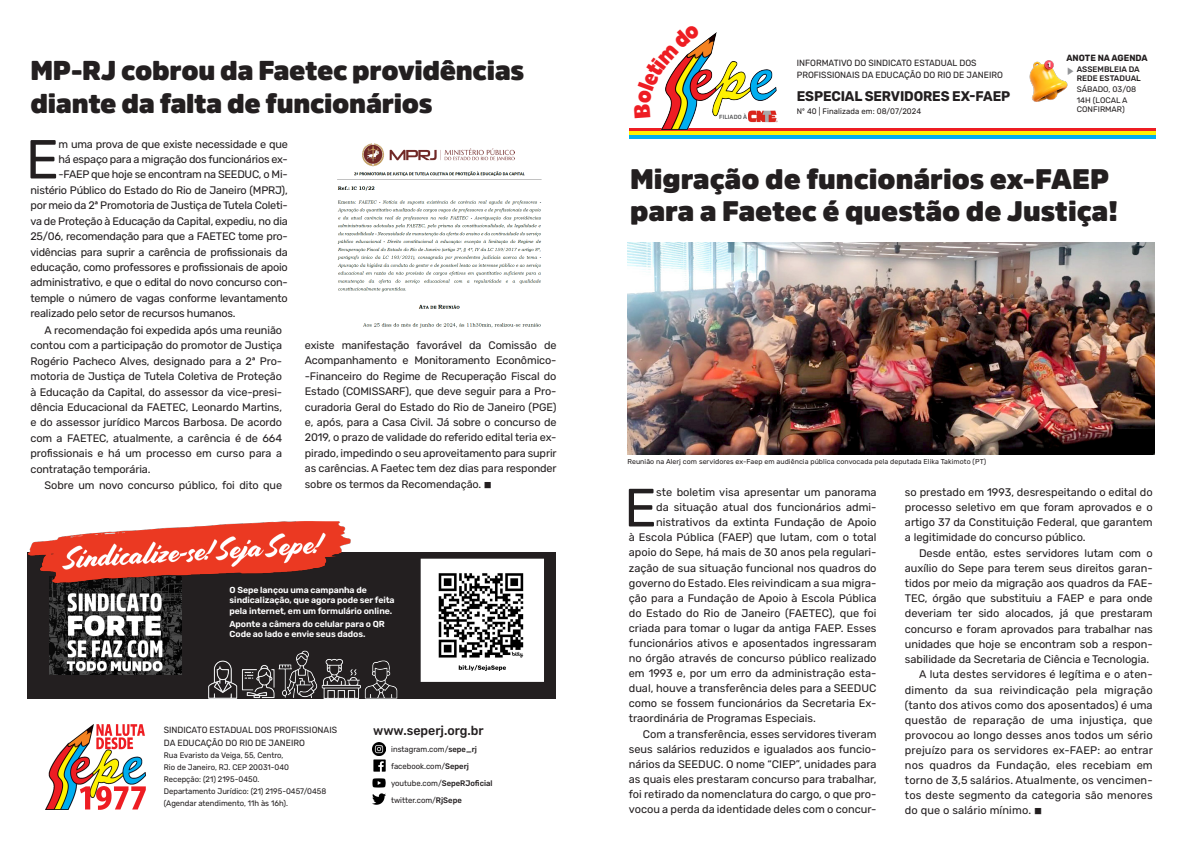
<style>
.page{position:relative;width:1191px;height:842px;background:#fff}
.page>*{position:absolute;margin:0;border:0;box-sizing:border-box;transform-origin:0 0}
.t1{font:54.9px "Rubik";color:#231f20}
.t2{font:53.9px "Rubik";color:#231f20}
.t3{font:900 28px/32px "Amsi Pro AKS Normal";color:#231f20}
.t4{font:900 27px/33px "Amsi Pro AKS Normal";letter-spacing:-.01em;color:#231f20}
.t5{font:700 14px "Rubik";letter-spacing:-.01em;color:#231f20;scale:.96 1}
.t6{font:500 13px "Rubik";color:#231f20;scale:.96 1}
.t7{font:11px/15px "Rubik";color:#231f20;text-align:justify}
.t8{font:10.9px/15.4px "Rubik";letter-spacing:-.02em;color:#231f20;text-align:justify}
.t9{font:9px/13px "Rubik";color:#231f20;scale:.96 1}
.t10{font:700 9px "Rubik";color:#231f20;scale:.96 1}
.t11{font:600 8.7px/10.5px "Rubik";letter-spacing:-.01em;color:#fff}
.t12{font:8px/12px "Rubik";color:#231f20;scale:.96 1}
.t13{font:8px/9px "Rubik";color:#231f20}
.t14{font:500 8px "Rubik";color:#231f20;scale:.96 1}
.t15{font:500 8px/9px "Rubik";color:#231f20}
.t16{font:7px "Rubik";letter-spacing:.01em;color:#231f20}
.t17{font:500 6px "Rubik";letter-spacing:.01em;color:#57585a;scale:.96 1}
.s1{font-weight:500}
.s2{font-weight:400}
</style>
<div class="page">
<img style="left:1029px;top:60px;width:39px;height:42px">
<img style="left:372px;top:793px;width:14px;height:12px">
<svg style="left:372px;top:742px;width:14px;height:46px"></svg>
<img style="left:45px;top:725px;width:100px;height:84px">
<img style="left:337px;top:143px;width:205px;height:185px">
<div style="left:28px;top:552px;width:528px;height:147px;background:#231f20"></div>
<img style="left:50px;top:604px;width:131px;height:71px">
<img style="left:208px;top:650px;width:190px;height:49px">
<img style="left:420px;top:558px;width:124px;height:124px">
<img style="left:27px;top:521px;width:324px;height:83px">
<svg style="left:629px;top:128px;width:526px;height:4px;background:#f2521a"></svg>
<hr style="left:629px;top:135px;width:526px;height:3px;background:#00aeef">
<hr style="left:629px;top:132px;width:526px;height:3px;background:#fff101">
<img style="left:654px;top:32px;width:127px;height:100px">
<img style="left:749px;top:111px;width:28px;height:13px">
<img style="left:627px;top:242px;width:527px;height:213px">
<svg style="left:654px;top:32px;width:46px;height:86px"></svg>
<p class="t4" style="left:30px;top:53px;width:495px">MP-RJ cobrou da Faetec providências diante da falta de funcionários</p>
<p class="t1" style="left:26px;top:129px;width:35px">E</p>
<p class="t8" style="left:58px;top:136px;width:231px">m uma prova de que existe necessidade e que</p>
<p class="t8" style="left:58px;top:152px;width:231px">há espaço para a migração dos funcionários ex-</p>
<p class="t8" style="left:58px;top:167px;width:231px">-FAEP que hoje se encontram na SEEDUC, o Mi-</p>
<p class="t8" style="left:30px;top:183px;width:259px">nistério Público do Estado do Rio de Janeiro (MPRJ),</p>
<p class="t8" style="left:30px;top:198px;width:259px">por meio da 2ª Promotoria de Justiça de Tutela Coleti-</p>
<p class="t8" style="left:30px;top:213px;width:259px">va de Proteção à Educação da Capital, expediu, no dia</p>
<p class="t8" style="left:30px;top:229px;width:259px">25/06, recomendação para que a FAETEC tome pro-</p>
<p class="t8" style="left:30px;top:244px;width:259px">vidências para suprir a carência de profissionais da</p>
<p class="t8" style="left:30px;top:260px;width:259px">educação, como professores e profissionais de apoio</p>
<p class="t8" style="left:30px;top:275px;width:259px">administrativo, e que o edital do novo concurso con-</p>
<p class="t8" style="left:30px;top:290px;width:259px">temple o número de vagas conforme levantamento</p>
<p class="t8" style="left:30px;top:306px;width:206px">realizado pelo setor de recursos humanos.</p>
<p class="t8" style="left:30px;top:323px;width:253px;text-indent:14px">A recomendação foi expedida após uma reunião contou com a participação do promotor de Justiça Rogério Pacheco Alves, designado para a 2ª Pro&shy;motoria de Justiça de Tutela Coletiva de Proteção à Educação da Capital, do assessor da vice-presi&shy;dência Educacional da FAETEC, Leonardo Martins, e do assessor jurídico Marcos Barbosa. De acordo com a FAETEC, atualmente, a carência é de 664 profissionais e há um processo em curso para a contratação temporária.</p>
<p class="t8" style="left:45px;top:478px;width:239px">Sobre um novo concurso público, foi dito que</p>
<p class="t8" style="left:305px;top:338px;width:253px">existe manifestação favorável da Comissão de Acompanhamento e Monitoramento Econômico--Financeiro do Regime de Recuperação Fiscal do Estado (COMISSARF), que deve seguir para a Pro&shy;curadoria Geral do Estado do Rio de Janeiro (PGE) e, após, para a Casa Civil. Já sobre o concurso de 2019, o prazo de validade do referido edital teria ex&shy;pirado, impedindo o seu aproveitamento para suprir as carências. A Faetec tem dez dias para responder sobre os termos da Recomendação. ■</p>
<p class="t11" style="left:229px;top:585px;width:167px">O Sepe lançou uma campanha de sindicalização, que agora pode ser feita pela internet, em um formulário online.</p>
<p class="t11" style="left:229px;top:619px;width:157px">Aponte a câmera do celular para o QR<br>Code ao lado e envie seus dados.</p>
<p class="t9" style="left:164px;top:723px;width:182px">SINDICATO ESTADUAL DOS PROFISSIONAIS<br>DA EDUCAÇÃO DO RIO DE JANEIRO</p>
<p class="t12" style="left:164px;top:749px;width:132px">Rua Evaristo da Veiga, 55, Centro,<br>Rio de Janeiro, RJ. CEP 20031-040</p>
<p class="t12" style="left:164px;top:773px;width:101px">Recepção: (21) 2195-0450.</p>
<p class="t12" style="left:164px;top:785px;width:171px">Departamento Jurídico: (21) 2195-0457/0458 (Agendar atendimento, 11h às 16h).</p>
<p class="t6" style="left:373px;top:724px;width:117px">www.seperj.org.br</p>
<p class="t12" style="left:391px;top:743px;width:91px">instagram.com/<span class="s1">sepe_rj</span></p>
<p class="t12" style="left:391px;top:760px;width:83px">facebook.com/<span class="s1">Seperj</span></p>
<p class="t14" style="left:391px;top:779px;width:107px"><span class="s2">youtube.com/</span>SepeRJoficial</p>
<p class="t12" style="left:391px;top:794px;width:75px">twitter.com/<span class="s1">RjSepe</span></p>
<p class="t17" style="left:719px;top:114px;width:31px">FILIADO À</p>
<p class="t9" style="left:797px;top:57px;width:216px;line-height:12px">INFORMATIVO DO SINDICATO ESTADUAL DOS<br>PROFISSIONAIS DA EDUCAÇÃO DO RIO DE JANEIRO</p>
<p class="t5" style="left:797px;top:88px;width:224px">ESPECIAL SERVIDORES EX-FAEP</p>
<p class="t12" style="left:797px;top:106px;width:131px">Nº 40 | Finalizada em: 08/07/2024</p>
<p class="t10" style="left:1066px;top:53px;width:86px">ANOTE NA AGENDA</p>
<p class="t15" style="left:1076px;top:65px;width:66px">ASSEMBLEIA DA<br>REDE ESTADUAL</p>
<p class="t13" style="left:1076px;top:85px;width:61px">SÁBADO, 03/08</p>
<p class="t13" style="left:1076px;top:96px;width:52px">14H (LOCAL A<br>CONFIRMAR)</p>
<p class="t3" style="left:630px;top:163px;width:489px">Migração de funcionários ex-FAEP para a Faetec é questão de Justiça!</p>
<p class="t16" style="left:627px;top:457px;width:360px">Reunião na Alerj com servidores ex-Faep em audiência pública convocada pela deputada Elika Takimoto (PT)</p>
<p class="t2" style="left:624px;top:478px;width:34px">E</p>
<p class="t7" style="left:656px;top:485px;width:222px">ste boletim visa apresentar um panorama</p>
<p class="t7" style="left:656px;top:500px;width:222px">da situação atual dos funcionários admi-</p>
<p class="t7" style="left:656px;top:515px;width:222px">nistrativos da extinta Fundação de Apoio</p>
<p class="t7" style="left:629px;top:530px;width:249px">à Escola Pública (FAEP) que lutam, com o total</p>
<p class="t7" style="left:629px;top:545px;width:249px">apoio do Sepe, há mais de 30 anos pela regulari-</p>
<p class="t7" style="left:629px;top:560px;width:249px">zação de sua situação funcional nos quadros do</p>
<p class="t7" style="left:629px;top:575px;width:249px">governo do Estado. Eles reivindicam a sua migra-</p>
<p class="t7" style="left:629px;top:590px;width:249px">ção para a Fundação de Apoio à Escola Pública</p>
<p class="t7" style="left:629px;top:605px;width:249px">do Estado do Rio de Janeiro (FAETEC), que foi</p>
<p class="t7" style="left:629px;top:620px;width:249px">criada para tomar o lugar da antiga FAEP. Esses</p>
<p class="t7" style="left:629px;top:635px;width:249px">funcionários ativos e aposentados ingressaram</p>
<p class="t7" style="left:629px;top:650px;width:249px">no órgão através de concurso público realizado</p>
<p class="t7" style="left:629px;top:665px;width:249px">em 1993 e, por um erro da administração esta-</p>
<p class="t7" style="left:629px;top:680px;width:249px">dual, houve a transferência deles para a SEEDUC</p>
<p class="t7" style="left:629px;top:695px;width:249px">como se fossem funcionários da Secretaria Ex-</p>
<p class="t7" style="left:629px;top:710px;width:189px">traordinária de Programas Especiais.</p>
<p class="t7" style="left:629px;top:726px;width:249px;text-indent:14px">Com a transferência, esses servidores tiveram seus salários reduzidos e igualados aos funcio&shy;nários da SEEDUC. O nome “CIEP”, unidades para as quais eles prestaram concurso para trabalhar, foi retirado da nomenclatura do cargo, o que pro&shy;vocou a perda da identidade deles com o concur-</p>
<p class="t7" style="left:905px;top:485px;width:249px">so prestado em 1993, desrespeitando o edital do processo seletivo em que foram aprovados e o artigo 37 da Constituição Federal, que garantem a legitimidade do concurso público.</p>
<p class="t7" style="left:905px;top:546px;width:249px;text-align:left;text-indent:14px">Desde então, estes servidores lutam com o auxílio do Sepe para terem seus direitos garan&shy;tidos por meio da migração aos quadros da FAE-TEC, órgão que substituiu a FAEP e para onde deveriam ter sido alocados, já que prestaram concurso e foram aprovados para trabalhar nas unidades que hoje se encontram sob a respon&shy;sabilidade da Secretaria de Ciência e Tecnologia.</p>
<p class="t7" style="left:905px;top:667px;width:249px;text-indent:14px">A luta destes servidores é legítima e o aten&shy;dimento da sua reivindicação pela migração (tanto dos ativos como dos aposentados) é uma questão de reparação de uma injustiça, que provocou ao longo desses anos todos um sério prejuízo para os servidores ex-FAEP: ao entrar nos quadros da Fundação, eles recebiam em torno de 3,5 salários. Atualmente, os vencimen&shy;tos deste segmento da categoria são menores do que o salário mínimo. ■</p>
</div>
